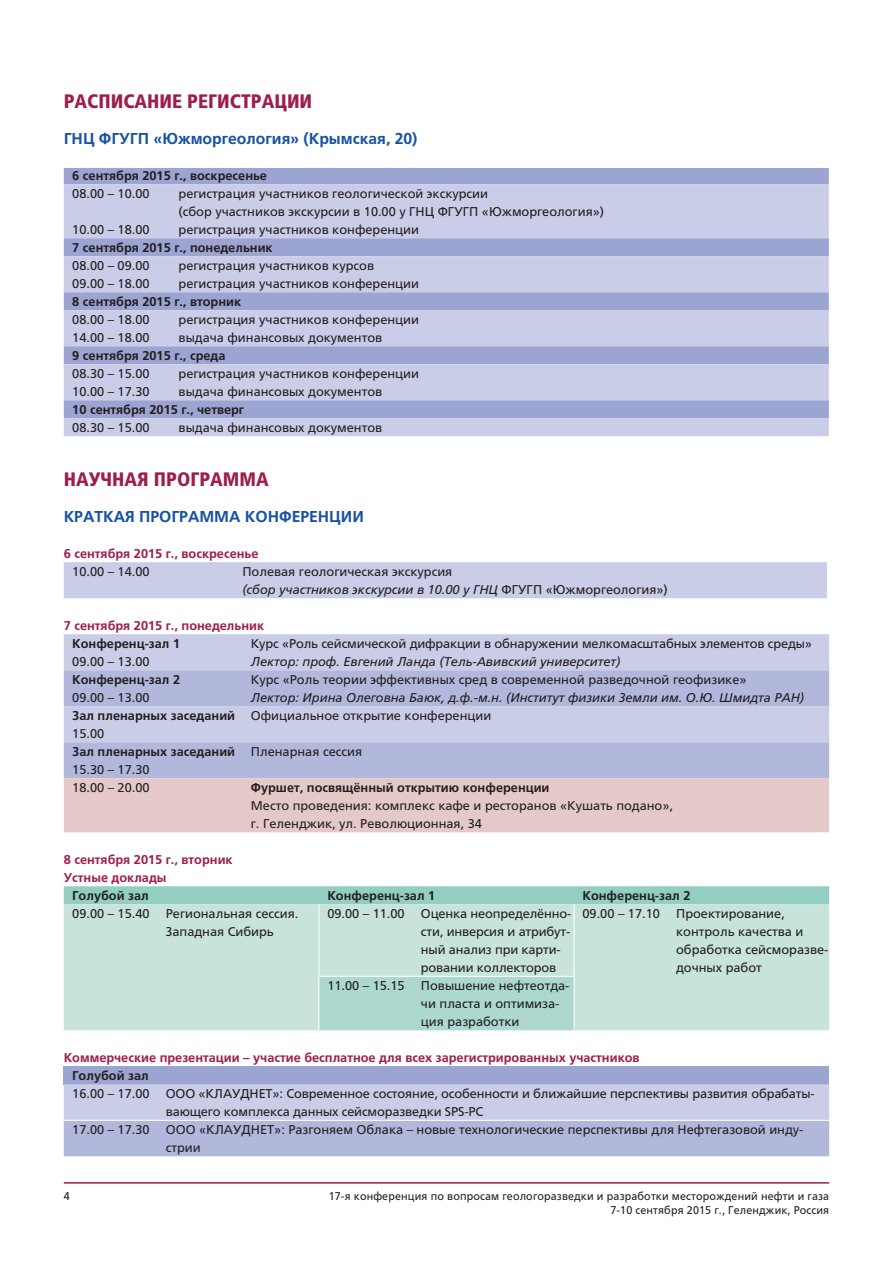
<style>
.page{position:relative;width:893px;height:1263px;background:#fff}
.page>*{position:absolute;margin:0;border:0;box-sizing:border-box;transform-origin:0 0}
._01-KOP_1_RUS{font:900 condensed 19.5px "Frutiger LTCYR";color:#9e1d4c}
._02-KOP_2_RUS{font:700 15.75px "Frutiger LTCYR";color:#1752a4}
._00-BODY_tekst_RUS{font:12.75px/18px "Frutiger LTCYR";color:#231f20}
._00-BODY_tekst_RUS-2{font:700 12.75px/18px "Frutiger LTCYR";color:#231f20}
._00-BODY_tekst_RUS-3{font:italic 12.75px/18px "Frutiger LTCYR";color:#231f20}
._03-KOP_3_RUS{font:700 12.75px "Frutiger LTCYR";color:#9e1d4c}
.t1{font:11.25px/13.5px "Frutiger LTCYR";letter-spacing:.015em;color:#231f20;text-align:right;scale:.95 1}
.t2{font:11.25px "Frutiger LT Std";color:#231f20;scale:.95 1}
.s1{font-style:normal}
.s2{font-weight:400}
.s3{font-style:italic}
</style>
<div class="page">
<hr style="left:64px;top:1182px;width:765px;height:1px;background:#9e1d4c">
<div style="left:64px;top:168px;width:765px;height:16px;background:#9ca4d2"></div>
<svg style="left:64px;top:184px;width:765px;height:252px;background:#bcc1e1"></svg>
<div style="left:64px;top:562px;width:763px;height:36px;background:#c9cde7"></div>
<div style="left:64px;top:634px;width:765px;height:36px;background:#c9cde7"></div>
<svg style="left:64px;top:670px;width:765px;height:108px;background:#b9bfdf"></svg>
<div style="left:64px;top:778px;width:765px;height:54px;background:#e5c9c9"></div>
<div style="left:64px;top:886px;width:765px;height:18px;background:#93cec2"></div>
<div style="left:64px;top:904px;width:765px;height:126px;background:#c7e3dc"></div>
<div style="left:320px;top:977px;width:254px;height:53px;background:#acd8cf"></div>
<hr style="left:319px;top:904px;width:1px;height:72px;background:#fff">
<hr style="left:574px;top:904px;width:1px;height:72px;background:#fff">
<hr style="left:319px;top:976px;width:93px;height:1px;background:#fff">
<hr style="left:319px;top:977px;width:1px;height:53px;background:#fff">
<hr style="left:412px;top:976px;width:162px;height:1px;background:#fff">
<hr style="left:574px;top:977px;width:1px;height:53px;background:#fff">
<div style="left:64px;top:1066px;width:765px;height:18px;background:#9ca4d2"></div>
<svg style="left:64px;top:1084px;width:765px;height:72px;background:#bdc2e1"></svg>
<hr style="left:64px;top:1120px;width:93px;height:1px;background:#fff">
<hr style="left:157px;top:1120px;width:672px;height:1px;background:#fff">
<p class="_01-KOP_1_RUS" style="left:64px;top:90px;width:250px">РАСПИСАНИЕ РЕГИСТРАЦИИ</p>
<p class="_02-KOP_2_RUS" style="left:64px;top:130px;width:355px">ГНЦ ФГУГП «Южморгеология» (Крымская, 20)</p>
<p class="_00-BODY_tekst_RUS-2" style="left:72px;top:167px;width:196px">6 сентября 2015 г., воскресенье</p>
<p class="_00-BODY_tekst_RUS" style="left:72px;top:185px;width:79px">08.00 – 10.00</p>
<p class="_00-BODY_tekst_RUS" style="left:179px;top:185px;width:311px">регистрация участников геологической экскурсии</p>
<p class="_00-BODY_tekst_RUS" style="left:179px;top:203px;width:427px">(сбор участников экскурсии в 10.00 у ГНЦ ФГУГП «Южморгеология»)</p>
<p class="_00-BODY_tekst_RUS" style="left:72px;top:221px;width:79px">10.00 – 18.00</p>
<p class="_00-BODY_tekst_RUS" style="left:179px;top:221px;width:242px">регистрация участников конференции</p>
<p class="_00-BODY_tekst_RUS-2" style="left:72px;top:239px;width:202px">7 сентября 2015 г., понедельник</p>
<p class="_00-BODY_tekst_RUS" style="left:72px;top:257px;width:79px">08.00 – 09.00</p>
<p class="_00-BODY_tekst_RUS" style="left:179px;top:257px;width:197px">регистрация участников курсов</p>
<p class="_00-BODY_tekst_RUS" style="left:72px;top:275px;width:79px">09.00 – 18.00</p>
<p class="_00-BODY_tekst_RUS" style="left:179px;top:275px;width:242px">регистрация участников конференции</p>
<p class="_00-BODY_tekst_RUS-2" style="left:72px;top:293px;width:170px">8 сентября 2015 г., вторник</p>
<p class="_00-BODY_tekst_RUS" style="left:72px;top:311px;width:79px">08.00 – 18.00</p>
<p class="_00-BODY_tekst_RUS" style="left:179px;top:311px;width:242px">регистрация участников конференции</p>
<p class="_00-BODY_tekst_RUS" style="left:72px;top:329px;width:79px">14.00 – 18.00</p>
<p class="_00-BODY_tekst_RUS" style="left:179px;top:329px;width:205px">выдача финансовых документов</p>
<p class="_00-BODY_tekst_RUS-2" style="left:72px;top:347px;width:155px">9 сентября 2015 г., среда</p>
<p class="_00-BODY_tekst_RUS" style="left:72px;top:365px;width:79px">08.30 – 15.00</p>
<p class="_00-BODY_tekst_RUS" style="left:179px;top:365px;width:242px">регистрация участников конференции</p>
<p class="_00-BODY_tekst_RUS" style="left:72px;top:383px;width:79px">10.00 – 17.30</p>
<p class="_00-BODY_tekst_RUS" style="left:179px;top:383px;width:205px">выдача финансовых документов</p>
<p class="_00-BODY_tekst_RUS-2" style="left:72px;top:401px;width:173px">10 сентября 2015 г., четверг</p>
<p class="_00-BODY_tekst_RUS" style="left:72px;top:419px;width:79px">08.30 – 15.00</p>
<p class="_00-BODY_tekst_RUS" style="left:179px;top:419px;width:205px">выдача финансовых документов</p>
<p class="_01-KOP_1_RUS" style="left:64px;top:468px;width:206px">НАУЧНАЯ ПРОГРАММА</p>
<p class="_02-KOP_2_RUS" style="left:64px;top:508px;width:302px">КРАТКАЯ ПРОГРАММА КОНФЕРЕНЦИИ</p>
<p class="_03-KOP_3_RUS" style="left:64px;top:547px;width:196px">6 сентября 2015 г., воскресенье</p>
<p class="_00-BODY_tekst_RUS" style="left:72px;top:563px;width:79px">10.00 – 14.00</p>
<p class="_00-BODY_tekst_RUS" style="left:242px;top:563px;width:211px">Полевая геологическая экскурсия</p>
<p class="_00-BODY_tekst_RUS-3" style="left:242px;top:581px;width:427px">(сбор участников экскурсии в 10.00 у ГНЦ <span class="s1">ФГУГП «Южморгеология»)</span></p>
<p class="_03-KOP_3_RUS" style="left:64px;top:619px;width:202px">7 сентября 2015 г., понедельник</p>
<p class="_00-BODY_tekst_RUS-2" style="left:72px;top:635px;width:109px">Конференц-зал 1<br><span class="s2">09.00 – 13.00</span></p>
<p class="_00-BODY_tekst_RUS" style="left:251px;top:635px;width:562px">Курс «Роль сейсмической дифракции в обнаружении мелкомасштабных элементов среды»<br><span class="s3">Лектор: проф. Евгений Ланда (Тель-Авивский университет)</span></p>
<p class="_00-BODY_tekst_RUS-2" style="left:72px;top:671px;width:109px">Конференц-зал 2<br><span class="s2">09.00 – 13.00</span></p>
<p class="_00-BODY_tekst_RUS-3" style="left:251px;top:671px;width:555px"><span class="s1">Курс «Роль теории эффективных сред в современной разведочной геофизике»<br></span>Лектор: Ирина Олеговна Баюк, д.ф.-м.н. (Институт физики Земли им. О.Ю. Шмидта РАН)</p>
<p class="_00-BODY_tekst_RUS-2" style="left:72px;top:707px;width:164px">Зал пленарных заседаний<br><span class="s2">15.00</span></p>
<p class="_00-BODY_tekst_RUS" style="left:251px;top:707px;width:242px">Официальное открытие конференции</p>
<p class="_00-BODY_tekst_RUS-2" style="left:72px;top:743px;width:164px">Зал пленарных заседаний<br><span class="s2">15.30 – 17.30</span></p>
<p class="_00-BODY_tekst_RUS" style="left:251px;top:743px;width:113px">Пленарная сессия</p>
<p class="_00-BODY_tekst_RUS" style="left:72px;top:779px;width:79px">18.00 – 20.00</p>
<p class="_00-BODY_tekst_RUS-2" style="left:251px;top:779px;width:300px">Фуршет, посвящённый открытию конференции</p>
<p class="_00-BODY_tekst_RUS" style="left:251px;top:797px;width:424px">Место проведения: комплекс кафе и ресторанов «Кушать подано»,</p>
<p class="_00-BODY_tekst_RUS" style="left:251px;top:815px;width:233px">г. Геленджик, ул. Революционная, 34</p>
<p class="_03-KOP_3_RUS" style="left:64px;top:853px;width:170px">8 сентября 2015 г., вторник</p>
<p class="_03-KOP_3_RUS" style="left:64px;top:871px;width:104px">Устные доклады</p>
<p class="_00-BODY_tekst_RUS-2" style="left:72px;top:887px;width:78px">Голубой зал</p>
<p class="_00-BODY_tekst_RUS-2" style="left:327px;top:887px;width:109px">Конференц-зал 1</p>
<p class="_00-BODY_tekst_RUS-2" style="left:583px;top:887px;width:109px">Конференц-зал 2</p>
<p class="_00-BODY_tekst_RUS" style="left:72px;top:905px;width:79px">09.00 – 15.40</p>
<p class="_00-BODY_tekst_RUS" style="left:166px;top:905px;width:134px">Региональная сессия.<br>Западная Сибирь</p>
<p class="_00-BODY_tekst_RUS" style="left:327px;top:905px;width:79px">09.00 – 11.00</p>
<p class="_00-BODY_tekst_RUS" style="left:421px;top:905px;width:152px">Оценка неопределённо&shy;сти, инверсия и атрибут&shy;ный анализ при карти&shy;ровании коллекторов</p>
<p class="_00-BODY_tekst_RUS" style="left:583px;top:905px;width:79px">09.00 – 17.10</p>
<p class="_00-BODY_tekst_RUS" style="left:676px;top:905px;width:154px">Проектирование, контроль качества и обработка сейсморазве&shy;дочных работ</p>
<p class="_00-BODY_tekst_RUS" style="left:327px;top:977px;width:79px">11.00 – 15.15</p>
<p class="_00-BODY_tekst_RUS" style="left:421px;top:977px;width:150px">Повышение нефтеотда&shy;чи пласта и оптимиза&shy;ция разработки</p>
<p class="_03-KOP_3_RUS" style="left:64px;top:1051px;width:577px">Коммерческие презентации – участие бесплатное для всех зарегистрированных участников</p>
<p class="_00-BODY_tekst_RUS-2" style="left:72px;top:1067px;width:78px">Голубой зал</p>
<p class="_00-BODY_tekst_RUS" style="left:72px;top:1085px;width:79px">16.00 – 17.00</p>
<p class="_00-BODY_tekst_RUS" style="left:166px;top:1085px;width:650px">ООО «КЛАУДНЕТ»: Современное состояние, особенности и ближайшие перспективы развития обрабаты-</p>
<p class="_00-BODY_tekst_RUS" style="left:166px;top:1103px;width:319px">вающего комплекса данных сейсморазведки SPS-PC</p>
<p class="_00-BODY_tekst_RUS" style="left:72px;top:1121px;width:79px">17.00 – 17.30</p>
<p class="_00-BODY_tekst_RUS" style="left:166px;top:1121px;width:639px">ООО «КЛАУДНЕТ»: Разгоняем Облака – новые технологические перспективы для Нефтегазовой инду&shy;стрии</p>
<p class="t2" style="left:64px;top:1190px;width:8px">4</p>
<p class="t1" style="left:329px;top:1189px;width:528px">17-я конференция по вопросам геологоразведки и разработки месторождений нефти и газа<br>7-10 сентября 2015 г., Геленджик, Россия</p>
</div>
